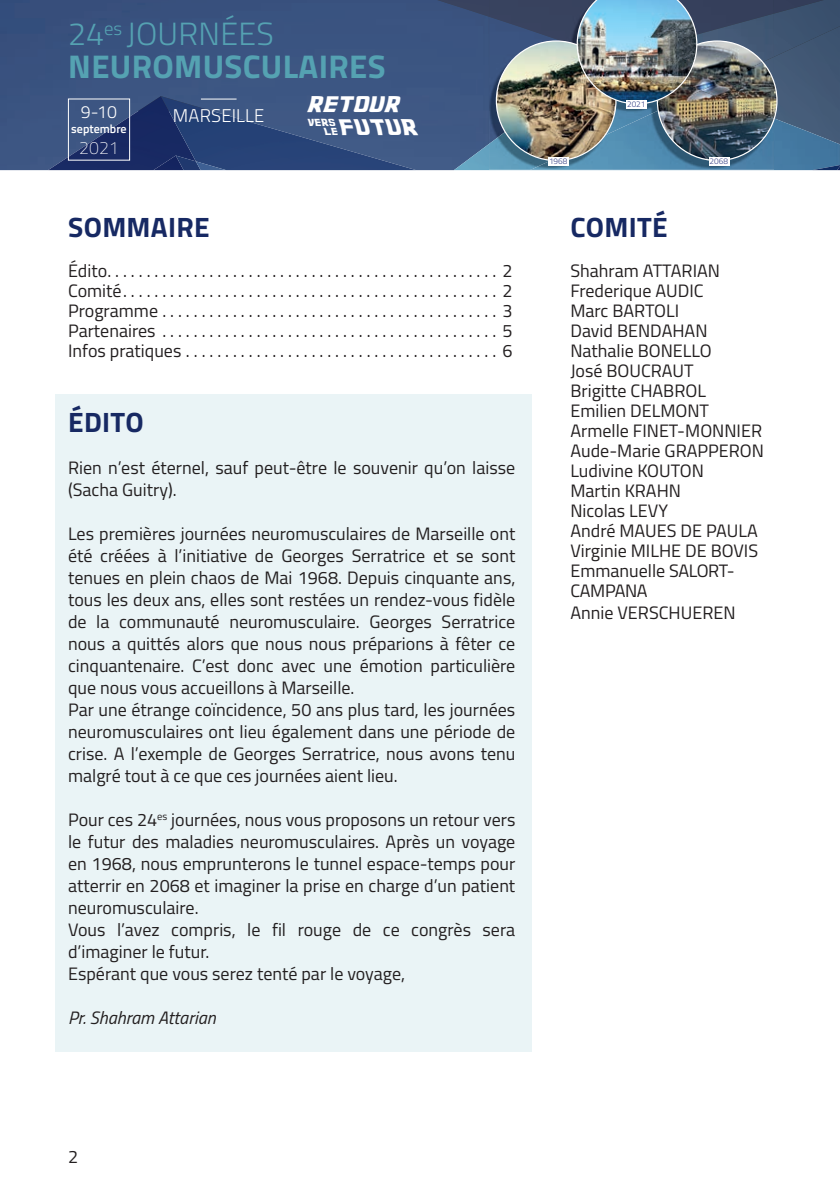
<style>
.page{position:relative;width:840px;height:1191px;background:#fff}
.page>*{position:absolute;margin:0;border:0;box-sizing:border-box;transform-origin:0 0}
.t1{font:700 32.8px "Titillium";letter-spacing:.01em;color:#55a2b2}
.t2{font:300 32.2px "Titillium";letter-spacing:.01em;color:#55a2b2}
.t3{font:700 28px "Titillium";letter-spacing:.01em;color:#172963}
.t4{font:300 18.4px "Titillium";letter-spacing:.01em;color:#fff}
.t5{font:18px/20px "Titillium";color:#231f20}
.t6{font:italic 18px "Titillium";color:#231f20}
.t7{font:18px "Backtothefuture 2002";color:#fff}
.t8{font:300 17.6px "Titillium";color:#fff}
.t9{font:100 17.6px "Titillium";color:#fff}
.t10{font:600 12px "Titillium";color:#fff}
.t11{font:300 8.2px "Titillium";color:#354085}
.t12{font:8.2px "Backtothefuture 2002";color:#fff}
.s1{font-size:8.2px}
</style>
<div class="page">
<img style="left:488px;top:0;width:351px;height:26px">
<div style="left:773px;top:26px;width:66px;height:92px;background:#415774"></div>
<div style="left:0;top:0;width:488px;height:170px;background:#3a5481"></div>
<img style="left:48px;top:96px;width:113px;height:74px">
<img style="left:153px;top:155px;width:8px;height:15px">
<img style="left:161px;top:96px;width:255px;height:74px">
<img style="left:196px;top:161px;width:30px;height:9px">
<img style="left:453px;top:144px;width:76px;height:26px">
<img style="left:529px;top:118px;width:310px;height:52px">
<img style="left:811px;top:165px;width:28px;height:5px">
<svg style="left:836px;top:166px;width:3px;height:4px"></svg>
<img style="left:697px;top:14px;width:76px;height:43px">
<img style="left:762px;top:57px;width:11px;height:5px">
<img style="left:488px;top:17px;width:88px;height:41px">
<img style="left:488px;top:58px;width:169px;height:111px">
<img style="left:531px;top:111px;width:242px;height:58px">
<img style="left:496px;top:41px;width:119px;height:119px">
<img style="left:773px;top:82px;width:3px;height:36px">
<img style="left:697px;top:41px;width:65px;height:35px">
<img style="left:700px;top:62px;width:73px;height:56px">
<img style="left:658px;top:76px;width:42px;height:35px">
<img style="left:657px;top:111px;width:52px;height:49px">
<img style="left:576px;top:0;width:121px;height:104px">
<div style="left:626px;top:100px;width:20px;height:8px;background:#fff"></div>
<div style="left:548px;top:157px;width:20px;height:8px;background:#fff"></div>
<div style="left:708px;top:157px;width:21px;height:8px;background:#fff"></div>
<div style="left:68px;top:99px;width:62px;height:61px;border:1px solid #fff"></div>
<hr style="left:201px;top:99px;width:35px;height:1px;background:#fff">
<div style="left:55px;top:394px;width:476px;height:658px;background:#eaf4f6"></div>
<h2 class="t2" style="left:68px;top:11px;width:207px">24<sup>es</sup> JOURNÉES</h2>
<h1 class="t1" style="left:68px;top:42px;width:318px">NEUROMUSCULAIRES</h1>
<p class="t8" style="left:81px;top:99px;width:38px">9-10</p>
<p class="t10" style="left:71px;top:120px;width:57px">septembre</p>
<p class="t9" style="left:79px;top:135px;width:41px">2021</p>
<p class="t7" style="left:307px;top:96px;width:94px">RETOUR</p>
<p class="t12" style="left:307px;top:118px;width:29px">VERS</p>
<p class="t4" style="left:173px;top:102px;width:93px">MARSEILLE</p>
<p class="t7" style="left:323px;top:119px;width:95px"><span class="s1">LE</span>FUTUR</p>
<h3 class="t3" style="left:68px;top:205px;width:143px">SOMMAIRE</h3>
<p class="t5" style="left:68px;top:259px;width:446px;text-align:justify">Édito . . . . . . . . . . . . . . . . . . . . . . . . . . . . . . . . . . . . . . . . . . . . . . . . . . 2<br>Comité . . . . . . . . . . . . . . . . . . . . . . . . . . . . . . . . . . . . . . . . . . . . . . . . 2<br>Programme . . . . . . . . . . . . . . . . . . . . . . . . . . . . . . . . . . . . . . . . . . . 3<br>Partenaires . . . . . . . . . . . . . . . . . . . . . . . . . . . . . . . . . . . . . . . . . . . 5<br>Infos pratiques . . . . . . . . . . . . . . . . . . . . . . . . . . . . . . . . . . . . . . . . 6</p>
<h3 class="t3" style="left:68px;top:401px;width:77px">ÉDITO</h3>
<p class="t5" style="left:68px;top:456px;width:448px;line-height:22px">Rien n’est éternel, sauf peut-être le souvenir qu’on laisse (Sacha Guitry).</p>
<p class="t5" style="left:68px;top:522px;width:448px;line-height:22px">Les premières journées neuromusculaires de Marseille ont été créées à l’initiative de Georges Serratrice et se sont tenues en plein chaos de Mai 1968. Depuis cinquante ans, tous les deux ans, elles sont restées un rendez-vous fidèle de la communauté neuromusculaire. Georges Serratrice nous a quittés alors que nous nous préparions à fêter ce cinquantenaire. C’est donc avec une émotion particulière que nous vous accueillons à Marseille.<br>Par une étrange coïncidence, 50 ans plus tard, les journées neuromusculaires ont lieu également dans une période de crise. A l’exemple de Georges Serratrice, nous avons tenu malgré tout à ce que ces journées aient lieu.</p>
<p class="t5" style="left:68px;top:808px;width:448px;line-height:22px">Pour ces 24<sup>es</sup> journées, nous vous proposons un retour vers le futur des maladies neuromusculaires. Après un voyage en 1968, nous emprunterons le tunnel espace-temps pour atterrir en 2068 et imaginer la prise en charge d’un patient neuromusculaire.<br>Vous l’avez compris, le fil rouge de ce congrès sera d’imaginer le futur.<br>Espérant que vous serez tenté par le voyage,</p>
<p class="t6" style="left:68px;top:1004px;width:149px">Pr. Shahram Attarian</p>
<p class="t11" style="left:626px;top:98px;width:20px">2021</p>
<p class="t11" style="left:548px;top:155px;width:20px">1968</p>
<p class="t11" style="left:709px;top:155px;width:20px">2068</p>
<h3 class="t3" style="left:570px;top:205px;width:98px">COMITÉ</h3>
<p class="t5" style="left:570px;top:259px;width:195px">Shahram ATTARIAN<br>Frederique AUDIC<br>Marc BARTOLI<br>David BENDAHAN<br>Nathalie BONELLO<br>José BOUCRAUT<br>Brigitte CHABROL<br>Emilien DELMONT<br>Armelle FINET-MONNIER<br>Aude-Marie GRAPPERON<br>Ludivine KOUTON<br>Martin KRAHN<br>Nicolas LEVY<br>André MAUES DE PAULA<br>Virginie MILHE DE BOVIS<br>Emmanuelle SALORT-<br>CAMPANA</p>
<p class="t5" style="left:570px;top:601px;width:167px">Annie VERSCHUEREN</p>
<p class="t5" style="left:68px;top:1145px;width:12px">2</p>
</div>
